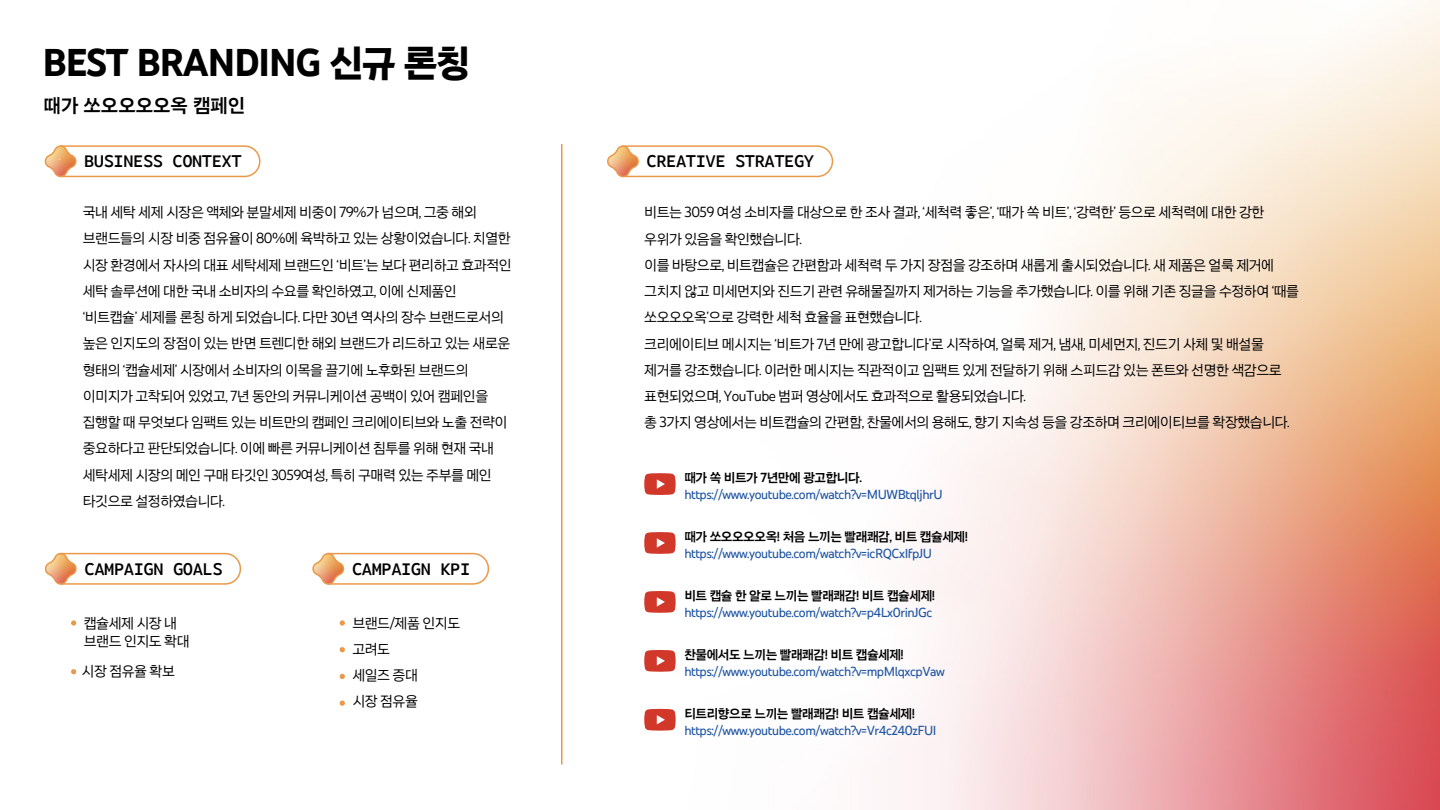
<style>
.page{position:relative;width:1440px;height:810px;background:#fff}
.page>*{position:absolute;margin:0;border:0;box-sizing:border-box;transform-origin:0 0}
.t1{font:700 39.75px "You Tube Sans 48 pt";letter-spacing:-.04em;color:#000}
.t2{font:600 20.25px "You Tube Sans 48 pt";color:#000}
.t3{font:600 17.25px "You Tube Sans Mono";letter-spacing:-.03em;color:#000}
.t4{font:15px/26.2px "You Tube Sans 48 pt";letter-spacing:-.03em;color:#000}
.t5{font:500 13.5px "You Tube Sans 48 pt";letter-spacing:-.03em;color:#1f55a4}
.t6{font:600 13.5px "You Tube Sans 48 pt";letter-spacing:-.03em;color:#000}
</style>
<div class="page">
<img style="left:72px;top:0;width:1368px;height:810px">
<svg style="left:44px;top:145px;width:217px;height:35px"></svg>
<svg style="left:605px;top:145px;width:229px;height:35px"></svg>
<svg style="left:310px;top:552px;width:180px;height:35px"></svg>
<svg style="left:44px;top:552px;width:198px;height:35px"></svg>
<svg style="left:340px;top:620px;width:5px;height:6px"></svg>
<svg style="left:340px;top:647px;width:5px;height:5px"></svg>
<svg style="left:340px;top:674px;width:5px;height:5px"></svg>
<svg style="left:340px;top:701px;width:5px;height:5px"></svg>
<svg style="left:71px;top:620px;width:5px;height:6px"></svg>
<svg style="left:71px;top:669px;width:5px;height:5px"></svg>
<svg style="left:644px;top:473px;width:32px;height:22px"></svg>
<svg style="left:644px;top:532px;width:32px;height:22px"></svg>
<svg style="left:644px;top:591px;width:32px;height:22px"></svg>
<svg style="left:644px;top:650px;width:32px;height:22px"></svg>
<svg style="left:644px;top:709px;width:32px;height:22px"></svg>
<hr style="left:561px;top:144px;width:1px;height:621px;background:#ea994a">
<h1 class="t1" style="left:42px;top:39px;width:429px">BEST BRANDING 신규 론칭</h1>
<h2 class="t2" style="left:44px;top:93px;width:203px">때가 쏘오오오오옥 캠페인</h2>
<p class="t3" style="left:84px;top:148px;width:159px">BUSINESS CONTEXT</p>
<p class="t4" style="left:83px;top:199px;width:430px">국내 세탁 세제 시장은 액체와 분말세제 비중이 79%가 넘으며, 그중 해외 브랜드들의 시장 비중 점유율이 80%에 육박하고 있는 상황이었습니다. 치열한 시장 환경에서 자사의 대표 세탁세제 브랜드인 ‘비트’는 보다 편리하고 효과적인 세탁 솔루션에 대한 국내 소비자의 수요를 확인하였고, 이에 신제품인 ‘비트캡슐’ 세제를 론칭 하게 되었습니다. 다만 30년 역사의 장수 브랜드로서의 높은 인지도의 장점이 있는 반면 트렌디한 해외 브랜드가 리드하고 있는 새로운 형태의 ‘캡슐세제’ 시장에서 소비자의 이목을 끌기에 노후화된 브랜드의 이미지가 고착되어 있었고, 7년 동안의 커뮤니케이션 공백이 있어 캠페인을 집행할 때 무엇보다 임팩트 있는 비트만의 캠페인 크리에이티브와 노출 전략이 중요하다고 판단되었습니다. 이에 빠른 커뮤니케이션 침투를 위해 현재 국내 세탁세제 시장의 메인 구매 타깃인 3059여성, 특히 구매력 있는 주부를 메인 타깃으로 설정하였습니다.</p>
<p class="t3" style="left:85px;top:556px;width:140px">CAMPAIGN GOALS</p>
<p class="t3" style="left:352px;top:556px;width:120px">CAMPAIGN KPI</p>
<p class="t4" style="left:84px;top:613px;width:107px;line-height:18.8px">캡슐세제 시장 내 브랜드 인지도 확대</p>
<p class="t4" style="left:82px;top:658px;width:95px">시장 점유율 확보</p>
<p class="t4" style="left:352px;top:609px;width:109px">브랜드/제품 인지도 고려도<br>세일즈 증대<br>시장 점유율</p>
<p class="t3" style="left:647px;top:148px;width:169px">CREATIVE STRATEGY</p>
<p class="t4" style="left:644px;top:199px;width:656px">비트는 3059 여성 소비자를 대상으로 한 조사 결과, ‘세척력 좋은’, ‘때가 쏙 비트’, ‘강력한’ 등으로 세척력에 대한 강한 우위가 있음을 확인했습니다.<br>이를 바탕으로, 비트캡슐은 간편함과 세척력 두 가지 장점을 강조하며 새롭게 출시되었습니다. 새 제품은 얼룩 제거에 그치지 않고 미세먼지와 진드기 관련 유해물질까지 제거하는 기능을 추가했습니다. 이를 위해 기존 징글을 수정하여 ‘때를 쏘오오오옥’으로 강력한 세척 효율을 표현했습니다.<br>크리에이티브 메시지는 ‘비트가 7년 만에 광고합니다’로 시작하여, 얼룩 제거, 냄새, 미세먼지, 진드기 사체 및 배설물 제거를 강조했습니다. 이러한 메시지는 직관적이고 임팩트 있게 전달하기 위해 스피드감 있는 폰트와 선명한 색감으로 표현되었으며, YouTube 범퍼 영상에서도 효과적으로 활용되었습니다.<br>총 3가지 영상에서는 비트캡슐의 간편함, 찬물에서의 용해도, 향기 지속성 등을 강조하며 크리에이티브를 확장했습니다.</p>
<p class="t6" style="left:684px;top:470px;width:179px">때가 쏙 비트가 7년만에 광고합니다.</p>
<p class="t5" style="left:684px;top:486px;width:260px">https://www.youtube.com/watch?v=MUWBtqljhrU</p>
<p class="t6" style="left:684px;top:529px;width:285px">때가 쏘오오오오옥! 처음 느끼는 빨래쾌감, 비트 캡슐세제!</p>
<p class="t5" style="left:684px;top:545px;width:249px">https://www.youtube.com/watch?v=icRQCxIfpJU</p>
<p class="t6" style="left:684px;top:588px;width:252px">비트 캡슐 한 알로 느끼는 빨래쾌감! 비트 캡슐세제!</p>
<p class="t5" style="left:684px;top:604px;width:250px">https://www.youtube.com/watch?v=p4Lx0rinJGc</p>
<p class="t6" style="left:684px;top:647px;width:221px">찬물에서도 느끼는 빨래쾌감! 비트 캡슐세제!</p>
<p class="t5" style="left:684px;top:663px;width:262px">https://www.youtube.com/watch?v=mpMlqxcpVaw</p>
<p class="t6" style="left:684px;top:706px;width:232px">티트리향으로 느끼는 빨래쾌감! 비트 캡슐세제!</p>
<p class="t5" style="left:684px;top:722px;width:254px">https://www.youtube.com/watch?v=Vr4c240zFUI</p>
</div>
